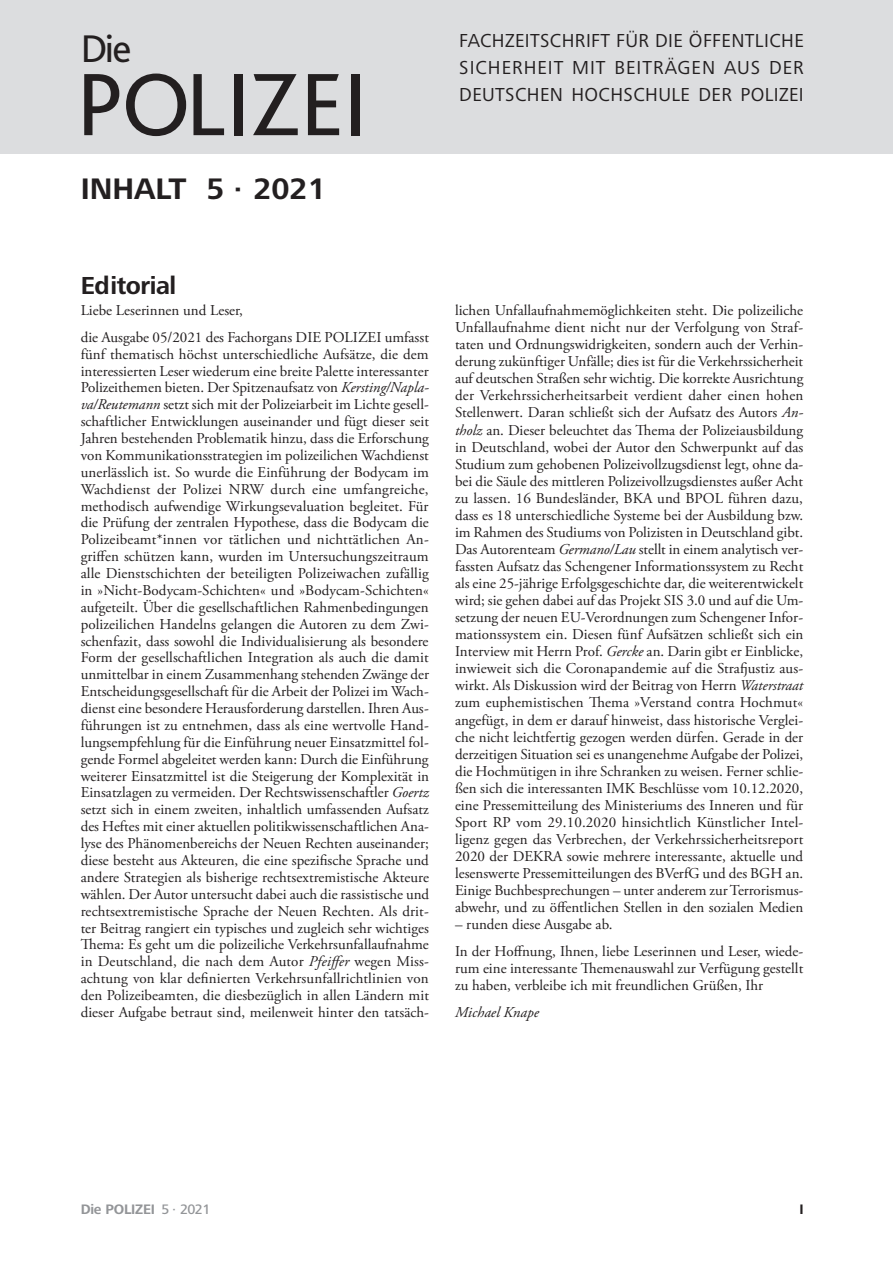
<style>
.page{position:relative;width:893px;height:1263px;background:#fff}
.page>*{position:absolute;margin:0;border:0;box-sizing:border-box;transform-origin:0 0}
.t1{font:92.7px "Bliss 2";letter-spacing:-.01em;color:#231f20}
.t2{font:40.35px "Bliss 2";color:#231f20}
.t3{font:700 30.75px "Frutiger Next Pro";color:#231f20}
.Article_Title{font:700 25.5px "Frutiger Next Pro";letter-spacing:-.02em;color:#231f20}
.t4{font:19.5px/27px "Frutiger Next Pro";letter-spacing:.02em;color:#231f20;text-align:justify}
.TextInd{font:15px/17px "Adobe Garamond Pro";color:#231f20;text-align:justify}
.Text{font:15px "Adobe Garamond Pro";color:#231f20}
.TextInd-2{font:italic 15px "Adobe Garamond Pro";color:#231f20}
.t5{font:700 14.25px "Frutiger Next Pro";letter-spacing:-.015em;color:#939598}
.t6{font:700 14.25px "Frutiger Next Pro";color:#231f20}
.s1{font-style:italic}
.s2{font-weight:500}
</style>
<div class="page">
<div style="left:0;top:0;width:893px;height:153px;background:#dcdddf"></div>
<h2 class="t2" style="left:81px;top:23px;width:52px">Die</h2>
<h1 class="t1" style="left:76px;top:47px;width:293px">POLIZEI</h1>
<h3 class="t3" style="left:81px;top:171px;width:247px">INHALT 5 ∙ 2021</h3>
<h3 class="t4" style="left:459px;top:27px;width:346px">FACHZEITSCHRIFT FÜR DIE ÖFFENTLICHE SICHERHEIT MIT BEITRÄGEN AUS DER DEUTSCHEN HOCHSCHULE DER POLIZEI</h3>
<p class="Article_Title" style="left:81px;top:271px;width:97px">Editorial</p>
<p class="Text" style="left:81px;top:301px;width:164px">Liebe Leserinnen und Leser,</p>
<p class="TextInd" style="left:81px;top:329px;width:350px">die Ausgabe 05/2021 des Fachorgans DIE POLIZEI umfasst fünf thematisch höchst unterschiedliche Aufsätze, die dem interessierten Leser wiederum eine breite Palette interessanter Polizeithemen bieten. Der Spitzenaufsatz von <span class="s1">Kersting/Napla&shy;va/Reutemann</span> setzt sich mit der Polizeiarbeit im Lichte gesell&shy;schaftlicher Entwicklungen auseinander und fügt dieser seit Jahren bestehenden Problematik hinzu, dass die Erforschung von Kommunikationsstrategien im polizeilichen Wachdienst unerlässlich ist. So wurde die Einführung der Bodycam im Wachdienst der Polizei NRW durch eine umfangreiche, methodisch aufwendige Wirkungsevaluation begleitet. Für die Prüfung der zentralen Hypothese, dass die Bodycam die Polizeibeamt*innen vor tätlichen und nichttätlichen An&shy;griffen schützen kann, wurden im Untersuchungszeitraum alle Dienstschichten der beteiligten Polizeiwachen zufällig in »Nicht-Bodycam-Schichten« und »Bodycam-Schichten« aufgeteilt. Über die gesellschaftlichen Rahmenbedingungen polizeilichen Handelns gelangen die Autoren zu dem Zwi&shy;schenfazit, dass sowohl die Individualisierung als besondere Form der gesellschaftlichen Integration als auch die damit unmittelbar in einem Zusammenhang stehenden Zwänge der Entscheidungsgesellschaft für die Arbeit der Polizei im Wach&shy;dienst eine besondere Herausforderung darstellen. Ihren Aus&shy;führungen ist zu entnehmen, dass als eine wertvolle Hand&shy;lungsempfehlung für die Einführung neuer Einsatzmittel fol&shy;gende Formel abgeleitet werden kann: Durch die Einführung weiterer Einsatzmittel ist die Steigerung der Komplexität in Einsatzlagen zu vermeiden. Der Rechtswissenschaftler <span class="s1">Goertz </span>setzt sich in einem zweiten, inhaltlich umfassenden Aufsatz des Heftes mit einer aktuellen politikwissenschaftlichen Ana&shy;lyse des Phänomenbereichs der Neuen Rechten auseinander; diese besteht aus Akteuren, die eine spezifische Sprache und andere Strategien als bisherige rechtsextremistische Akteure wählen. Der Autor untersucht dabei auch die rassistische und rechtsextremistische Sprache der Neuen Rechten. Als drit&shy;ter Beitrag rangiert ein typisches und zugleich sehr wichtiges Thema: Es geht um die polizeiliche Verkehrsunfallaufnahme in Deutschland, die nach dem Autor <span class="s1">Pfeiffer</span> wegen Miss&shy;achtung von klar definierten Verkehrsunfallrichtlinien von den Polizeibeamten, die diesbezüglich in allen Ländern mit dieser Aufgabe betraut sind, meilenweit hinter den tatsäch-</p>
<p class="TextInd" style="left:455px;top:302px;width:350px">lichen Unfallaufnahmemöglichkeiten steht. Die polizeiliche Unfallaufnahme dient nicht nur der Verfolgung von Straf&shy;taten und Ordnungswidrigkeiten, sondern auch der Verhin&shy;derung zukünftiger Unfälle; dies ist für die Verkehrssicherheit auf deutschen Straßen sehr wichtig. Die korrekte Ausrichtung der Verkehrssicherheitsarbeit verdient daher einen hohen Stellenwert. Daran schließt sich der Aufsatz des Autors <span class="s1">An&shy;tholz</span> an. Dieser beleuchtet das Thema der Polizeiausbildung in Deutschland, wobei der Autor den Schwerpunkt auf das Studium zum gehobenen Polizeivollzugsdienst legt, ohne da&shy;bei die Säule des mittleren Polizeivollzugsdienstes außer Acht zu lassen. 16 Bundesländer, BKA und BPOL führen dazu, dass es 18 unterschiedliche Systeme bei der Ausbildung bzw. im Rahmen des Studiums von Polizisten in Deutschland gibt.<br>Das Autorenteam <span class="s1">Germano/Lau</span> stellt in einem analytisch ver&shy;fassten Aufsatz das Schengener Informationssystem zu Recht als eine 25-jährige Erfolgsgeschichte dar, die weiterentwickelt wird; sie gehen dabei auf das Projekt SIS 3.0 und auf die Um&shy;setzung der neuen EU-Verordnungen zum Schengener Infor&shy;mationssystem ein. Diesen fünf Aufsätzen schließt sich ein Interview mit Herrn Prof. <span class="s1">Gercke</span> an. Darin gibt er Einblicke, inwieweit sich die Coronapandemie auf die Strafjustiz aus&shy;wirkt. Als Diskussion wird der Beitrag von Herrn <span class="s1">Waterstraat </span>zum euphemistischen Thema »Verstand contra Hochmut« angefügt, in dem er darauf hinweist, dass historische Verglei&shy;che nicht leichtfertig gezogen werden dürfen. Gerade in der derzeitigen Situation sei es unangenehme Aufgabe der Polizei, die Hochmütigen in ihre Schranken zu weisen. Ferner schlie&shy;ßen sich die interessanten IMK Beschlüsse vom 10.12.2020, eine Pressemitteilung des Ministeriums des Inneren und für Sport RP vom 29.10.2020 hinsichtlich Künstlicher Intel&shy;ligenz gegen das Verbrechen, der Verkehrssicherheitsreport 2020 der DEKRA sowie mehrere interessante, aktuelle und lesenswerte Pressemitteilungen des BVerfG und des BGH an.<br>Einige Buchbesprechungen – unter anderem zur Terrorismus&shy;abwehr, und zu öffentlichen Stellen in den sozialen Medien</p>
<p class="TextInd" style="left:455px;top:916px;width:159px">– runden diese Ausgabe ab.</p>
<p class="TextInd" style="left:455px;top:943px;width:350px">In der Hoffnung, Ihnen, liebe Leserinnen und Leser, wiede&shy;rum eine interessante Themenauswahl zur Verfügung gestellt zu haben, verbleibe ich mit freundlichen Grüßen, Ihr</p>
<p class="TextInd-2" style="left:455px;top:1003px;width:86px">Michael Knape</p>
<p class="t5" style="left:81px;top:1201px;width:131px">Die POLIZEI <span class="s2">5 · 2021</span></p>
<p class="t6" style="left:800px;top:1201px;width:6px">I</p>
</div>
